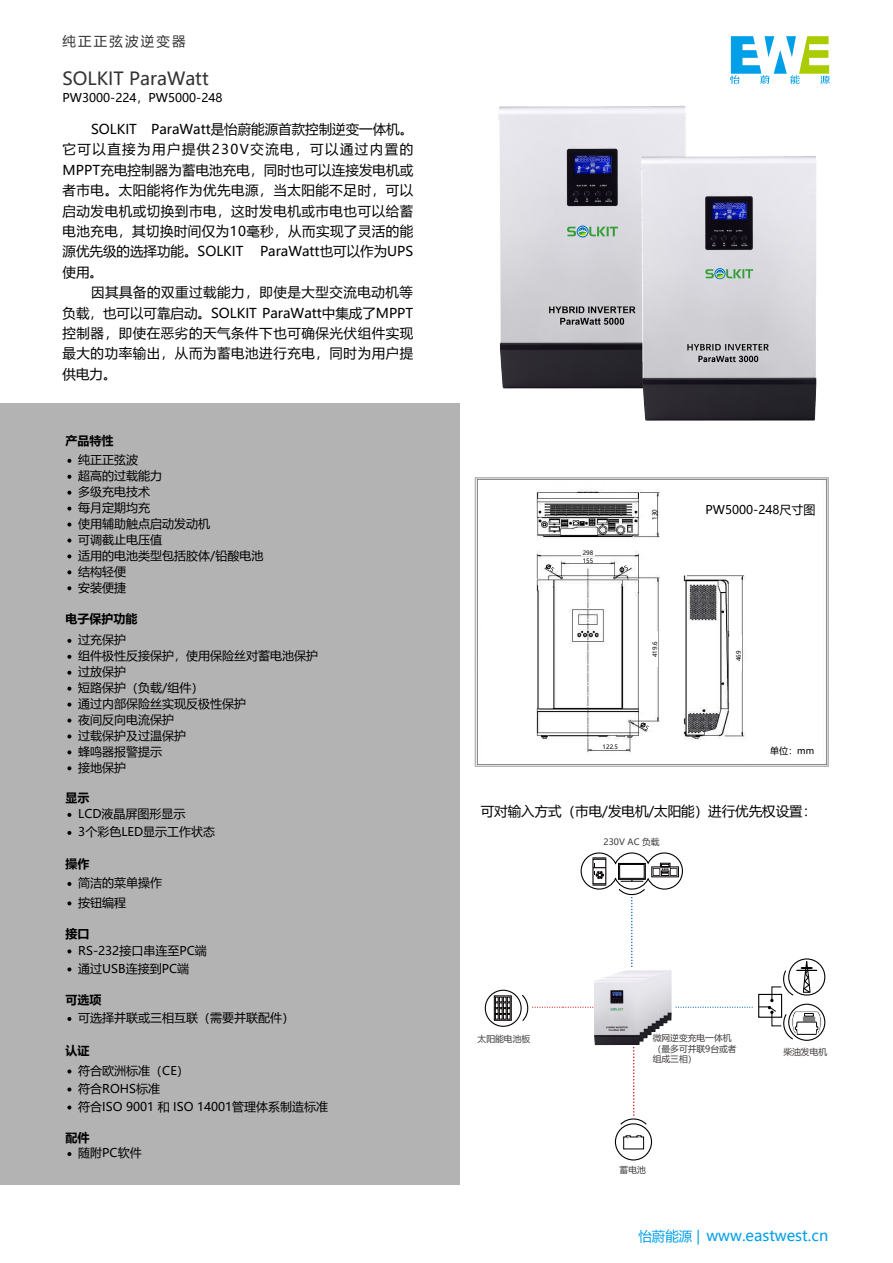
<style>
.page{position:relative;width:893px;height:1263px;background:#fff}
.page>*{position:absolute;margin:0;border:0;box-sizing:border-box;transform-origin:0 0}
.t1{font:18px "Microsoft Ya Hei";color:#323232}
.t2{font:15px "Microsoft Ya Hei";color:#009fe8}
.t3{font:13.5px/20.4px "Microsoft Ya Hei";letter-spacing:.03em;color:#000;text-align:justify}
.t4{font:13.5px "Microsoft Ya Hei";color:#000}
.t5{font:13.5px "Microsoft Ya Hei";letter-spacing:.16em;color:#323232}
.t6{font:12px/15.9px "Microsoft Ya Hei";color:#000}
.t7{font:700 12px "Microsoft Ya Hei";color:#000}
.t8{font:9px "Microsoft Ya Hei";color:#000}
.t9{font:8.7px/10.5px "Microsoft Ya Hei";color:#3e3a39}
.t10{font:6px/7.8px "Microsoft Ya Hei";color:#000}
.s1{font-size:13.5px}
</style>
<div class="page">
<div style="left:0;top:403px;width:459px;height:781px;background:#b3b3b3"></div>
<svg style="left:67px;top:459px;width:4px;height:4px"></svg>
<svg style="left:67px;top:475px;width:4px;height:4px"></svg>
<svg style="left:67px;top:491px;width:4px;height:4px"></svg>
<svg style="left:67px;top:507px;width:4px;height:4px"></svg>
<svg style="left:67px;top:522px;width:4px;height:4px"></svg>
<svg style="left:67px;top:538px;width:4px;height:4px"></svg>
<svg style="left:67px;top:554px;width:4px;height:4px"></svg>
<svg style="left:67px;top:570px;width:4px;height:4px"></svg>
<svg style="left:67px;top:586px;width:4px;height:4px"></svg>
<svg style="left:67px;top:639px;width:4px;height:4px"></svg>
<svg style="left:67px;top:655px;width:4px;height:4px"></svg>
<svg style="left:67px;top:671px;width:4px;height:4px"></svg>
<svg style="left:67px;top:687px;width:4px;height:4px"></svg>
<svg style="left:67px;top:703px;width:4px;height:4px"></svg>
<svg style="left:67px;top:718px;width:4px;height:4px"></svg>
<svg style="left:67px;top:734px;width:4px;height:4px"></svg>
<svg style="left:67px;top:750px;width:4px;height:4px"></svg>
<svg style="left:67px;top:766px;width:4px;height:4px"></svg>
<svg style="left:67px;top:813px;width:4px;height:4px"></svg>
<svg style="left:67px;top:831px;width:4px;height:4px"></svg>
<svg style="left:67px;top:882px;width:4px;height:4px"></svg>
<svg style="left:67px;top:901px;width:4px;height:4px"></svg>
<svg style="left:67px;top:949px;width:4px;height:4px"></svg>
<svg style="left:67px;top:967px;width:4px;height:4px"></svg>
<svg style="left:67px;top:1017px;width:4px;height:4px"></svg>
<svg style="left:67px;top:1069px;width:4px;height:4px"></svg>
<svg style="left:67px;top:1087px;width:4px;height:4px"></svg>
<svg style="left:67px;top:1105px;width:4px;height:4px"></svg>
<svg style="left:67px;top:1152px;width:4px;height:4px"></svg>
<img style="left:498px;top:106px;width:319px;height:315px">
<div style="left:788px;top:958px;width:37px;height:37px;border:1px solid #040000;border-radius:50%"></div>
<div style="left:788px;top:1004px;width:37px;height:37px;border:1px solid #040000;border-radius:50%"></div>
<div style="left:758px;top:994px;width:24px;height:24px;border:1px solid #040000"></div>
<div style="left:615px;top:1123px;width:37px;height:37px;border:1px solid #040000;border-radius:50%"></div>
<svg style="left:496px;top:997px;width:14px;height:22px"></svg>
<div style="left:494px;top:995px;width:18px;height:26px;border:1px solid #040000"></div>
<div style="left:485px;top:990px;width:37px;height:37px;border:1px solid #040000;border-radius:50%"></div>
<svg style="left:759px;top:960px;width:62px;height:80px"></svg>
<img style="left:626px;top:970px;width:46px;height:50px">
<img style="left:622px;top:971px;width:46px;height:52px">
<img style="left:618px;top:972px;width:46px;height:54px">
<img style="left:614px;top:973px;width:46px;height:56px">
<img style="left:614px;top:975px;width:42px;height:57px">
<img style="left:610px;top:976px;width:42px;height:59px">
<img style="left:602px;top:977px;width:46px;height:61px">
<img style="left:599px;top:979px;width:45px;height:63px">
<img style="left:593px;top:980px;width:47px;height:65px">
<svg style="left:521px;top:994px;width:72px;height:27px"></svg>
<svg style="left:676px;top:1007px;width:77px;height:1px"></svg>
<svg style="left:620px;top:1047px;width:27px;height:79px"></svg>
<svg style="left:581px;top:852px;width:102px;height:115px"></svg>
<svg style="left:730px;top:36px;width:100px;height:48px"></svg>
<img style="left:477px;top:479px;width:350px;height:286px">
<div style="left:581px;top:557px;width:13px;height:6px;background:#fff"></div>
<div style="left:475px;top:477px;width:354px;height:290px;border:1px solid #b3b3b3"></div>
<div style="left:649px;top:497px;width:8px;height:36px;background:#fff"></div>
<div style="left:581px;top:550px;width:14px;height:6px;background:#fff"></div>
<div style="left:649px;top:631px;width:8px;height:36px;background:#fff"></div>
<div style="left:733px;top:636px;width:8px;height:35px;background:#fff"></div>
<div style="left:597px;top:743px;width:25px;height:6px;background:#fff"></div>
<svg style="left:619px;top:560px;width:13px;height:13px"></svg>
<svg style="left:544px;top:563px;width:11px;height:9px"></svg>
<svg style="left:640px;top:723px;width:12px;height:8px"></svg>
<svg style="left:623px;top:1135px;width:21px;height:15px"></svg>
<p class="t5" style="left:63px;top:32px;width:125px">纯正正弦波逆变器</p>
<h1 class="t1" style="left:63px;top:66px;width:148px">SOLKIT ParaWatt</h1>
<p class="t6" style="left:63px;top:89px;width:161px">PW3000-224，PW5000-248</p>
<p class="t3" style="left:63px;top:119px;width:352px;text-indent:28px">SOLKIT ParaWatt是怡蔚能源首款控制逆变一体机。它可以直接为用户提供230V交流电，可以通过内置的MPPT充电控制器为蓄电池充电，同时也可以连接发电机或者市电。太阳能将作为优先电源，当太阳能不足时，可以启动发电机或切换到市电，这时发电机或市电也可以给蓄电池充电，其切换时间仅为10毫秒，从而实现了灵活的能源优先级的选择功能。SOLKIT ParaWatt也可以作为UPS使用。</p>
<p class="t3" style="left:63px;top:282px;width:352px;text-indent:28px">因其具备的双重过载能力，即使是大型交流电动机等负载，也可以可靠启动。SOLKIT ParaWatt中集成了MPPT控制器，即使在恶劣的天气条件下也可确保光伏组件实现最大的功率输出，从而为蓄电池进行充电，同时为用户提供电力。</p>
<p class="t7" style="left:66px;top:432px;width:49px">产品特性</p>
<p class="t6" style="left:78px;top:451px;width:187px">纯正正弦波<br>超高的过载能力<br>多级充电技术<br>每月定期均充<br>使用辅助触点启动发动机<br>可调截止电压值<br>适用的电池类型包括胶体/铅酸电池结构轻便<br>安装便捷</p>
<p class="t7" style="left:66px;top:610px;width:73px">电子保护功能</p>
<p class="t6" style="left:78px;top:631px;width:241px">过充保护<br>组件极性反接保护，使用保险丝对蓄电池保护过放保护<br>短路保护（负载/组件）<br>通过内部保险丝实现反极性保护<br>夜间反向电流保护<br>过载保护及过温保护<br>蜂鸣器报警提示<br>接地保护</p>
<p class="t7" style="left:66px;top:789px;width:25px">显示</p>
<p class="t6" style="left:78px;top:804px;width:138px;line-height:18px">LCD液晶屏图形显示<br>3个彩色LED显示工作状态</p>
<p class="t7" style="left:66px;top:855px;width:25px">操作</p>
<p class="t6" style="left:78px;top:873px;width:85px;line-height:19.5px">简洁的菜单操作按钮编程</p>
<p class="t7" style="left:66px;top:925px;width:25px">接口</p>
<p class="t6" style="left:78px;top:941px;width:130px;line-height:18px">RS-232接口串连至PC端通过USB连接到PC端</p>
<p class="t7" style="left:66px;top:991px;width:37px">可选项</p>
<p class="t6" style="left:78px;top:1010px;width:217px">可选择并联或三相互联（需要并联配件）</p>
<p class="t7" style="left:66px;top:1042px;width:25px">认证</p>
<p class="t6" style="left:78px;top:1061px;width:251px;line-height:18px">符合欧洲标准（CE）<br>符合ROHS标准<br>符合ISO 9001 和 ISO 14001管理体系制造标准</p>
<p class="t7" style="left:66px;top:1130px;width:25px">配件</p>
<p class="t6" style="left:78px;top:1145px;width:65px">随附PC软件</p>
<p class="t10" style="left:583px;top:549px;width:12px">298<br>155</p>
<p class="t10" style="left:603px;top:743px;width:17px">122.5</p>
<p class="t10" style="left:650px;top:520px;width:12px;rotate:-90deg">130</p>
<p class="t6" style="left:705px;top:501px;width:111px">PW5000-248尺寸图</p>
<p class="t10" style="left:651px;top:657px;width:17px;rotate:-90deg">419.6</p>
<p class="t10" style="left:735px;top:661px;width:12px;rotate:-90deg">469</p>
<p class="t8" style="left:770px;top:745px;width:45px">单位：mm</p>
<p class="t4" style="left:481px;top:802px;width:337px">可对输入方式（市电/发电机/太阳能）进行优先权设置：</p>
<p class="t9" style="left:604px;top:836px;width:58px">230V AC 负载</p>
<p class="t9" style="left:478px;top:1033px;width:54px">太阳能电池板</p>
<p class="t9" style="left:653px;top:1033px;width:86px">微网逆变充电一体机（最多可并联9台或者组成三相）</p>
<p class="t9" style="left:620px;top:1164px;width:28px">蓄电池</p>
<p class="t9" style="left:783px;top:1047px;width:45px">柴油发电机</p>
<p class="t2" style="left:638px;top:1225px;width:191px"><span class="s1">怡蔚能源 |</span> www.eastwest.cn</p>
</div>
